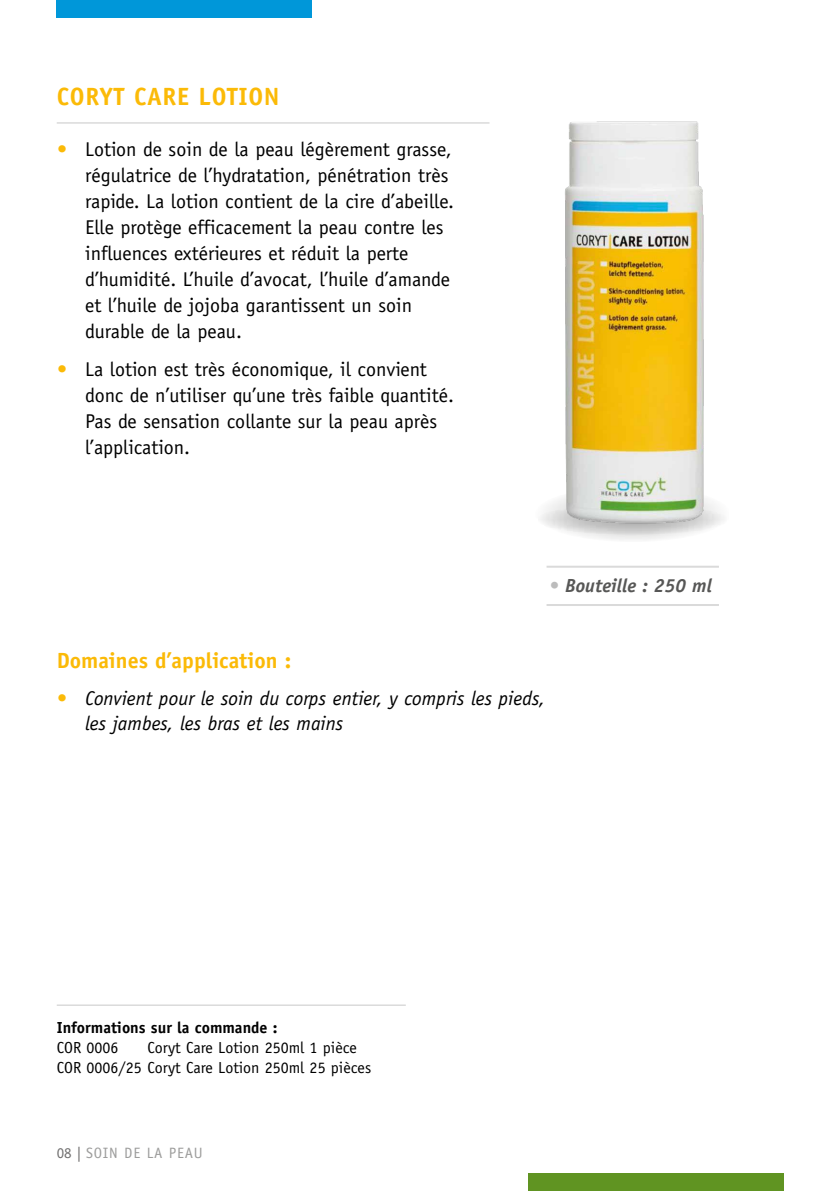
<style>
.page{position:relative;width:840px;height:1191px;background:#fff}
.page>*{position:absolute;margin:0;border:0;box-sizing:border-box;transform-origin:0 0}
.t1{font:700 25px "Officina Sans";letter-spacing:.025em;color:#fbba07}
.t2{font:700 22px "Officina Sans";color:#fbba07}
.t3{font:20px/26px "Officina Sans";color:#000}
.t4{font:italic 20px/25px "Officina Sans";color:#000}
.t5{font:italic 700 19px "Officina Sans";color:#575756}
.t6{font:16px/20px "Officina Sans";color:#000}
.t7{font:700 16px "Officina Sans";color:#000}
.t8{font:15px "Officina Sans";letter-spacing:.05em;color:#9d9d9c}
.s1{font-style:italic;color:#fbba07}
.s2{color:#bcbcbc}
.s3{color:#fbba07}
.s4{color:#706f6f}
</style>
<div class="page">
<div style="left:57px;top:0;width:255px;height:17px;background:#0097d9"></div>
<div style="left:527px;top:1174px;width:255px;height:17px;background:#609422"></div>
<hr style="left:546px;top:566px;width:172px;height:2px;background:#dadada">
<hr style="left:546px;top:604px;width:172px;height:2px;background:#dadada">
<hr style="left:57px;top:122px;width:432px;height:2px;background:#dadada">
<div style="left:534px;top:486px;width:196px;height:56px;background:#f5f5f5;border-radius:50%"></div>
<svg style="left:534px;top:504px;width:196px;height:31px"></svg>
<img style="left:541px;top:121px;width:186px;height:404px">
<hr style="left:57px;top:1004px;width:348px;height:2px;background:#dadada">
<p class="t1" style="left:57px;top:81px;width:224px">CORYT CARE LOTION</p>
<p class="t3" style="left:85px;top:136px;width:370px;text-indent:-28px"><span class="s1">•</span> Lotion de soin de la peau légèrement grasse, régulatrice de l’hydratation, pénétration très rapide. La lotion contient de la cire d’abeille.<br>Elle protège efficacement la peau contre les influences extérieures et réduit la perte d’humidité. L’huile d’avocat, l’huile d’amande et l’huile de jojoba garantissent un soin durable de la peau.</p>
<p class="t3" style="left:85px;top:356px;width:370px;text-indent:-28px"><span class="s1">•</span> La lotion est très économique, il convient donc de n’utiliser qu’une très faible quantité.<br>Pas de sensation collante sur la peau après l’application.</p>
<p class="t5" style="left:549px;top:574px;width:164px"><span class="s2">•</span> Bouteille : 250 ml</p>
<p class="t2" style="left:57px;top:647px;width:236px">Domaines d’application :</p>
<p class="t4" style="left:85px;top:686px;width:461px;text-indent:-28px"><span class="s3">•</span> Convient pour le soin du corps entier, y compris les pieds, les jambes, les bras et les mains</p>
<p class="t7" style="left:57px;top:1018px;width:222px">Informations sur la commande :</p>
<p class="t6" style="left:57px;top:1038px;width:63px">COR 0006</p>
<p class="t6" style="left:57px;top:1038px;width:316px;text-indent:91px">Coryt Care Lotion 250ml 1 pièce<br>COR 0006/25 Coryt Care Lotion 250ml 25 pièces</p>
<p class="t8" style="left:57px;top:1143px;width:147px"><span class="s4">08 |</span> SOIN DE LA PEAU</p>
</div>
